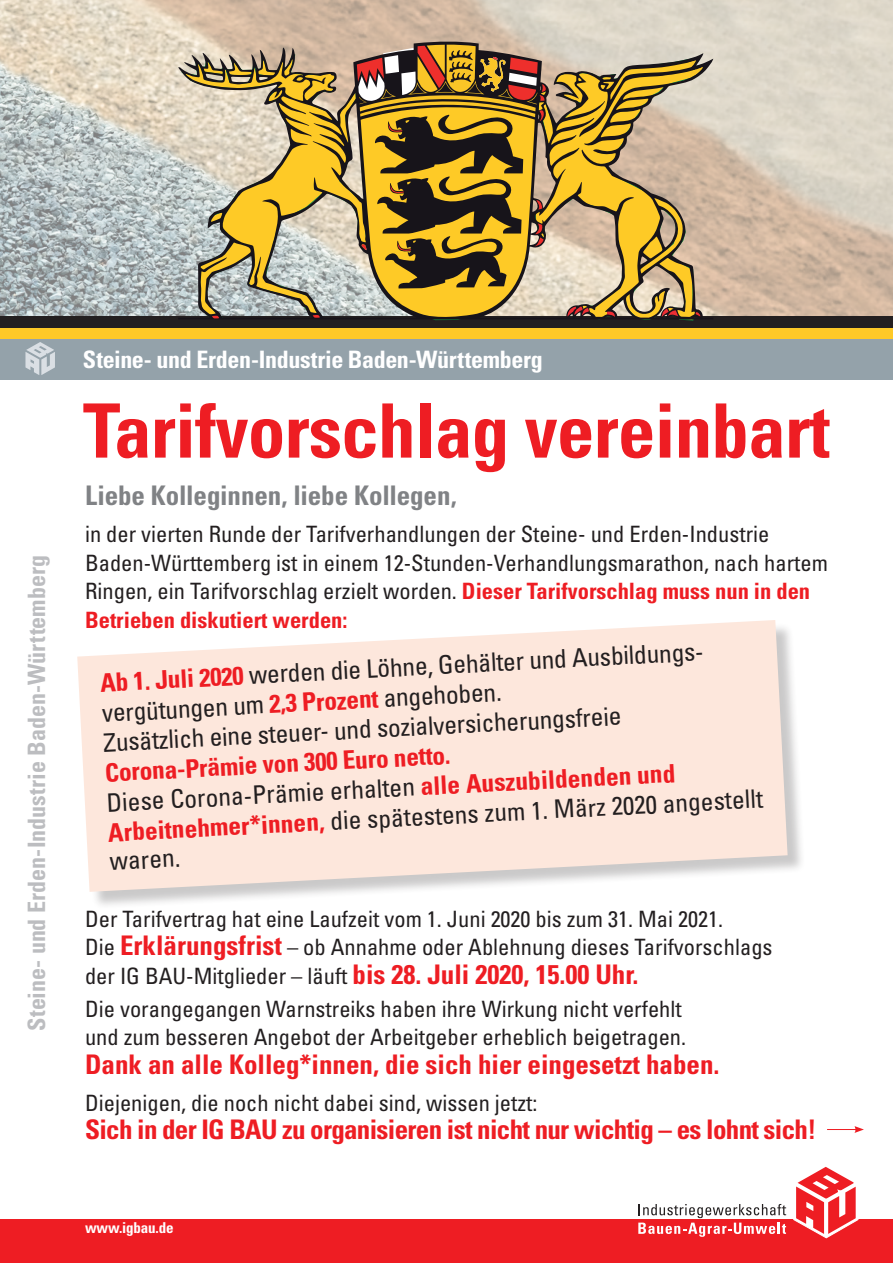
<style>
.page{position:relative;width:893px;height:1263px;background:#fff}
.page>*{position:absolute;margin:0;border:0;box-sizing:border-box;transform-origin:0 0}
._03_Grundtext{font:700 condensed 75px "Univers";letter-spacing:-.01em;color:#ee1d23}
._03_Grundtext-2{font:700 condensed 27px "Univers";letter-spacing:-.025em;color:#ee1d23}
._03_Grundtext-3{font:700 condensed 27px "Univers";color:#ee1d23}
._03_Grundtext-4{font:700 condensed 27px "Univers";letter-spacing:-.005em;color:#808285}
._03_Grundtext-5{font:condensed 25.5px/30px "Univers";color:#231f20}
._03_Grundtext-6{font:700 condensed 24px "Univers";color:#bcbdc0}
.t1{font:700 condensed 24px "Univers";letter-spacing:-.015em;color:#fff}
._03_Grundtext-7{font:condensed 22.5px/28.5px "Univers";color:#231f20}
.t2{font:700 condensed 15px "Univers";letter-spacing:-.01em;color:#fff}
.s1{font-weight:700;color:#ee1d23}
.s2{font-weight:700;font-size:27px;color:#ee1d23}
</style>
<div class="page">
<div style="left:0;top:1219px;width:893px;height:44px;background:#ee1d23"></div>
<svg style="left:794px;top:1166px;width:64px;height:72px"></svg>
<svg style="left:638px;top:1204px;width:148px;height:33px"></svg>
<img style="left:0;top:0;width:893px;height:317px">
<div style="left:0;top:337px;width:893px;height:42px;background:#94a2aa"></div>
<svg style="left:25px;top:342px;width:30px;height:33px"></svg>
<div style="left:0;top:327px;width:893px;height:12px;background:#fec927"></div>
<div style="left:0;top:317px;width:893px;height:11px;background:#231f20"></div>
<svg style="left:178px;top:42px;width:535px;height:277px;background:#c3b07f"></svg>
<svg style="left:688px;top:61px;width:14px;height:16px"></svg>
<svg style="left:313px;top:315px;width:7px;height:3px"></svg>
<svg style="left:212px;top:316px;width:7px;height:2px"></svg>
<svg style="left:354px;top:43px;width:192px;height:277px;background:#9c7e3a"></svg>
<svg style="left:607px;top:310px;width:9px;height:7px"></svg>
<svg style="left:567px;top:305px;width:22px;height:12px"></svg>
<svg style="left:695px;top:312px;width:5px;height:4px"></svg>
<svg style="left:661px;top:307px;width:17px;height:10px"></svg>
<div style="left:80px;top:623px;width:726px;height:287px;background:#231f20;opacity:.24"></div>
<svg style="left:77px;top:620px;width:711px;height:272px;background:#fbe8df"></svg>
<hr style="left:827px;top:1129px;width:30px;height:1px;background:#ee1d23">
<svg style="left:854px;top:1126px;width:10px;height:7px"></svg>
<p class="_03_Grundtext-6" style="left:22px;top:1031px;width:477px;rotate:-90deg">Steine- und Erden-Industrie Baden-Württemberg</p>
<p class="t1" style="left:83px;top:345px;width:462px">Steine- und Erden-Industrie Baden-Württemberg</p>
<p class="_03_Grundtext" style="left:83px;top:385px;width:749px">Tarifvorschlag vereinbart</p>
<p class="_03_Grundtext-4" style="left:85px;top:479px;width:373px">Liebe Kolleginnen, liebe Kollegen,</p>
<p class="_03_Grundtext-7" style="left:85px;top:519px;width:744px">in der vierten Runde der Tarifverhandlungen der Steine- und Erden-Industrie Baden-Württemberg ist in einem 12-Stunden-Verhandlungsmarathon, nach hartem Ringen, ein Tarifvorschlag erzielt worden. <span class="s1">Dieser Tarifvorschlag muss nun in den Betrieben diskutiert werden:</span></p>
<p class="_03_Grundtext-5" style="left:99px;top:667px;width:610px;rotate:-3deg"><span class="s1">Ab 1. Juli 2020</span> werden die Löhne, Gehälter und Ausbildungs&shy;vergütungen um <span class="s1">2,3 Prozent</span> angehoben.</p>
<p class="_03_Grundtext-5" style="left:103px;top:727px;width:520px;rotate:-3deg">Zusätzlich eine steuer- und sozialversicherungsfreie<br><span class="s1">Corona-Prämie von 300 Euro netto.</span></p>
<p class="_03_Grundtext-5" style="left:106px;top:787px;width:657px;line-height:29.2px;rotate:-3deg">Diese Corona-Prämie erhalten <span class="s1">alle Auszubildenden und<br>Arbeitnehmer*innen,</span> die spätestens zum 1. März 2020 angestellt waren.</p>
<p class="_03_Grundtext-7" style="left:85px;top:904px;width:639px">Der Tarifvertrag hat eine Laufzeit vom 1. Juni 2020 bis zum 31. Mai 2021.</p>
<p class="_03_Grundtext-7" style="left:85px;top:932px;width:689px">Die <span class="s2">Erklärungsfrist</span> – ob Annahme oder Ablehnung dieses Tarifvorschlags der IG BAU-Mitglieder – läuft <span class="s2">bis 28. Juli 2020, 15.00 Uhr.</span></p>
<p class="_03_Grundtext-7" style="left:85px;top:994px;width:603px">Die vorangegangen Warnstreiks haben ihre Wirkung nicht verfehlt und zum besseren Angebot der Arbeitgeber erheblich beigetragen.</p>
<p class="_03_Grundtext-3" style="left:85px;top:1047px;width:636px">Dank an alle Kolleg*innen, die sich hier eingesetzt haben.</p>
<p class="_03_Grundtext-7" style="left:85px;top:1088px;width:454px">Diejenigen, die noch nicht dabei sind, wissen jetzt:</p>
<p class="_03_Grundtext-2" style="left:85px;top:1113px;width:733px">Sich in der IG BAU zu organisieren ist nicht nur wichtig – es lohnt sich!</p>
<p class="t2" style="left:85px;top:1219px;width:90px">www.igbau.de</p>
</div>
